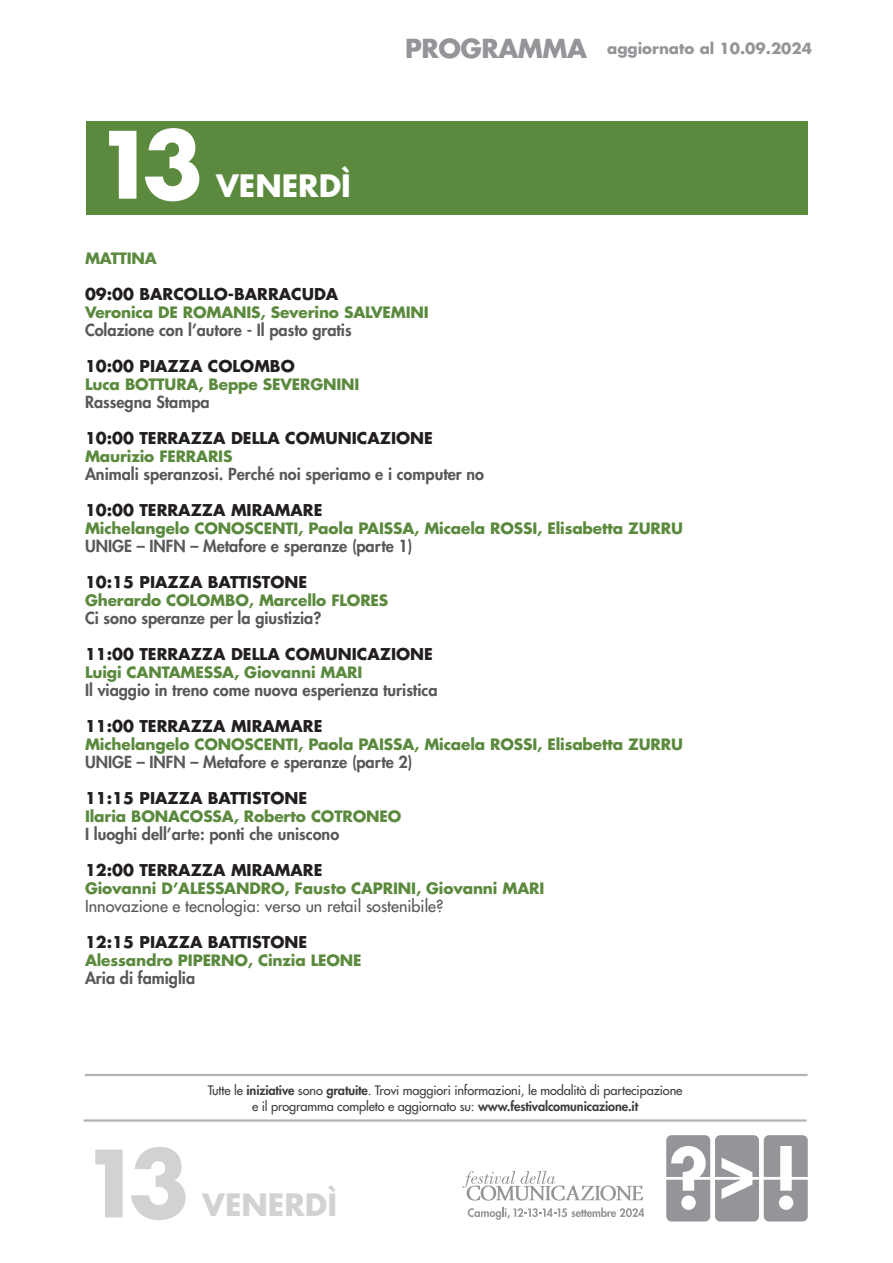
<style>
.page{position:relative;width:893px;height:1263px;background:#fff}
.page>*{position:absolute;margin:0;border:0;box-sizing:border-box;transform-origin:0 0}
.t1{font:700 90px "Futura Std";color:#d1d2d4}
.t2{font:700 90px "Futura Std";color:#fff}
.GIORNI_sotto{font:700 30px "Futura Std";color:#d1d2d4}
.GIORNI_sotto-2{font:700 30px "Futura Std";color:#fff}
.TESTO_BIG_non_giustificato{font:800 16.2px "Futura Std";color:#57585a}
.TESTO_BIG_non_giustificato-2{font:500 16.2px "Futura Std";color:#57585a}
.TESTO_BIG_non_giustificato-3{font:700 15.9px "Futura Std";color:#231f20}
.TESTO_BIG_non_giustificato-4{font:700 15.3px "Futura Std";letter-spacing:-.01em;color:#5b8a3e}
.t3{font:700 15px "Futura Std";color:#939598}
.t4{font:500 12.75px/15.3px "Futura Std";letter-spacing:-.01em;color:#3e3e3f;text-align:center}
.s1{font-size:25.5px}
.s2{font-weight:800}
</style>
<div class="page">
<hr style="left:84px;top:1119px;width:723px;height:3px;background:#b2b3b7">
<hr style="left:85px;top:1074px;width:723px;height:2px;background:#b2b3b7">
<svg style="left:468px;top:1207px;width:176px;height:13px"></svg>
<svg style="left:462px;top:1171px;width:181px;height:29px"></svg>
<div style="left:86px;top:121px;width:722px;height:94px;background:#5b8a3e"></div>
<svg style="left:666px;top:1135px;width:142px;height:86px"></svg>
<p class="t2" style="left:95px;top:105px;width:111px">13</p>
<p class="GIORNI_sotto-2" style="left:216px;top:166px;width:136px">VENERDÌ</p>
<p class="t3" style="left:405px;top:39px;width:409px"><span class="s1">PROGRAMMA</span> aggiornato al 10.09.2024</p>
<p class="TESTO_BIG_non_giustificato-4" style="left:85px;top:248px;width:73px">MATTINA</p>
<p class="TESTO_BIG_non_giustificato-3" style="left:85px;top:283px;width:255px">09:00 BARCOLLO-BARRACUDA</p>
<p class="TESTO_BIG_non_giustificato-4" style="left:85px;top:302px;width:345px">Veronica DE ROMANIS, Severino SALVEMINI</p>
<p class="TESTO_BIG_non_giustificato" style="left:85px;top:319px;width:268px">Colazione con l’autore - Il pasto gratis</p>
<p class="TESTO_BIG_non_giustificato-3" style="left:85px;top:355px;width:211px">10:00 PIAZZA COLOMBO</p>
<p class="TESTO_BIG_non_giustificato-4" style="left:85px;top:374px;width:276px">Luca BOTTURA, Beppe SEVERGNINI</p>
<p class="TESTO_BIG_non_giustificato" style="left:85px;top:391px;width:126px">Rassegna Stampa</p>
<p class="TESTO_BIG_non_giustificato-3" style="left:85px;top:427px;width:349px">10:00 TERRAZZA DELLA COMUNICAZIONE</p>
<p class="TESTO_BIG_non_giustificato-4" style="left:85px;top:446px;width:149px">Maurizio FERRARIS</p>
<p class="TESTO_BIG_non_giustificato" style="left:85px;top:463px;width:401px">Animali speranzosi. Perché noi speriamo e i computer no</p>
<p class="TESTO_BIG_non_giustificato-3" style="left:85px;top:499px;width:239px">10:00 TERRAZZA MIRAMARE</p>
<p class="TESTO_BIG_non_giustificato-4" style="left:85px;top:518px;width:599px">Michelangelo CONOSCENTI, Paola PAISSA, Micaela ROSSI, Elisabetta ZURRU</p>
<p class="TESTO_BIG_non_giustificato" style="left:85px;top:535px;width:329px">UNIGE – INFN – Metafore e speranze (parte 1)</p>
<p class="TESTO_BIG_non_giustificato-3" style="left:85px;top:571px;width:224px">10:15 PIAZZA BATTISTONE</p>
<p class="TESTO_BIG_non_giustificato-4" style="left:85px;top:590px;width:305px">Gherardo COLOMBO, Marcello FLORES</p>
<p class="TESTO_BIG_non_giustificato" style="left:85px;top:607px;width:238px">Ci sono speranze per la giustizia?</p>
<p class="TESTO_BIG_non_giustificato-3" style="left:85px;top:643px;width:349px">11:00 TERRAZZA DELLA COMUNICAZIONE</p>
<p class="TESTO_BIG_non_giustificato-4" style="left:85px;top:662px;width:279px">Luigi CANTAMESSA, Giovanni MARI</p>
<p class="TESTO_BIG_non_giustificato" style="left:85px;top:679px;width:354px">Il viaggio in treno come nuova esperienza turistica</p>
<p class="TESTO_BIG_non_giustificato-3" style="left:85px;top:715px;width:239px">11:00 TERRAZZA MIRAMARE</p>
<p class="TESTO_BIG_non_giustificato-4" style="left:85px;top:734px;width:599px">Michelangelo CONOSCENTI, Paola PAISSA, Micaela ROSSI, Elisabetta ZURRU</p>
<p class="TESTO_BIG_non_giustificato" style="left:85px;top:751px;width:329px">UNIGE – INFN – Metafore e speranze (parte 2)</p>
<p class="TESTO_BIG_non_giustificato-3" style="left:85px;top:787px;width:224px">11:15 PIAZZA BATTISTONE</p>
<p class="TESTO_BIG_non_giustificato-4" style="left:85px;top:806px;width:318px">Ilaria BONACOSSA, Roberto COTRONEO</p>
<p class="TESTO_BIG_non_giustificato" style="left:85px;top:823px;width:256px">I luoghi dell’arte: ponti che uniscono</p>
<p class="TESTO_BIG_non_giustificato-3" style="left:85px;top:859px;width:239px">12:00 TERRAZZA MIRAMARE</p>
<p class="TESTO_BIG_non_giustificato-4" style="left:85px;top:878px;width:461px">Giovanni D’ALESSANDRO, Fausto CAPRINI, Giovanni MARI</p>
<p class="TESTO_BIG_non_giustificato-2" style="left:85px;top:895px;width:360px">Innovazione e tecnologia: verso un retail sostenibile?</p>
<p class="TESTO_BIG_non_giustificato-3" style="left:85px;top:931px;width:224px">12:15 PIAZZA BATTISTONE</p>
<p class="TESTO_BIG_non_giustificato-4" style="left:85px;top:950px;width:278px">Alessandro PIPERNO, Cinzia LEONE</p>
<p class="TESTO_BIG_non_giustificato" style="left:85px;top:967px;width:112px">Aria di famiglia</p>
<p class="t1" style="left:81px;top:1124px;width:111px">13</p>
<p class="t4" style="left:208px;top:1083px;width:476px">Tutte le <span class="s2">iniziative</span> sono <span class="s2">gratuite</span>. Trovi maggiori informazioni, le modalità di partecipazione e il programma completo e aggiornato su: <span class="s2">www.festivalcomunicazione.it</span></p>
<p class="GIORNI_sotto" style="left:202px;top:1184px;width:136px">VENERDÌ</p>
</div>
